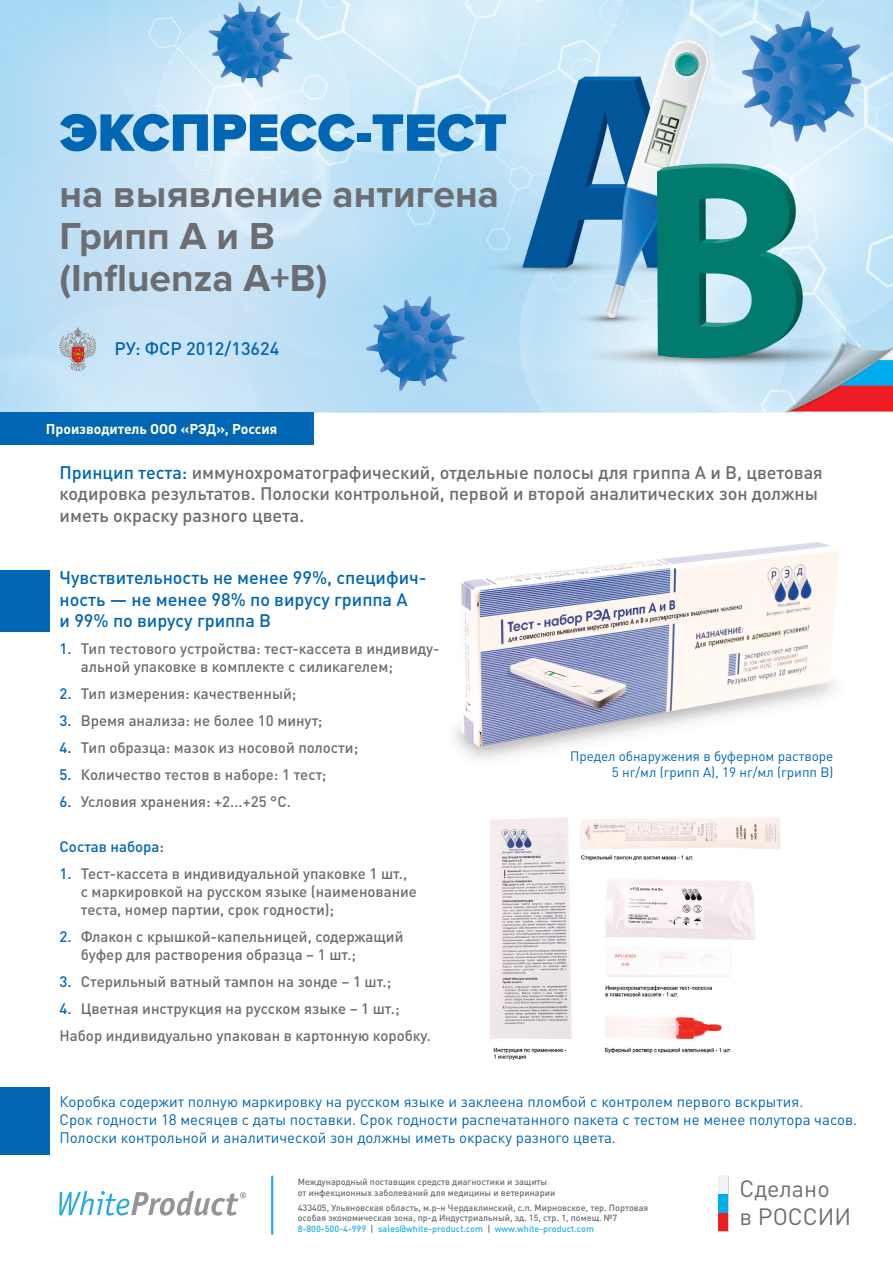
<style>
.page{position:relative;width:893px;height:1263px;background:#fff}
.page>*{position:absolute;margin:0;border:0;box-sizing:border-box;transform-origin:0 0}
.t1{font:900 54.45px "Proxima Nova";color:#0166b3}
.t2{font:700 39px/42px "Proxima Nova";color:#6c6d70}
.t3{font:23.4px/28px "DIN Pro";letter-spacing:.005em;color:#6c6d70}
.t4{font:500 18px/21.6px "DIN Pro";color:#6c6d70}
.t5{font:500 18px/21.6px "DIN Pro";color:#0166b3}
.t6{font:500 15px/18px "DIN Pro";color:#6c6d70}
.t7{font:15px/18px "DIN Pro";color:#0166b3}
.t8{font:500 15px "DIN Pro";color:#0166b3}
.t9{font:700 14.1px "DIN Pro";color:#fff}
.t10{font:13.5px/16.2px "DIN Pro";color:#0166b3;text-align:right}
.t11{font:500 9px/10.5px "DIN Pro";letter-spacing:.005em;color:#6c6d70}
.s1{color:#0166b3}
.s2{color:#1fb0e6}
</style>
<div class="page">
<img style="left:0;top:0;width:893px;height:759px">
<div style="left:0;top:412px;width:313px;height:33px;background:#0166b3"></div>
<svg style="left:60px;top:327px;width:36px;height:43px;background:#b7b8bf"></svg>
<img style="left:490px;top:817px;width:291px;height:243px">
<hr style="left:271px;top:1176px;width:2px;height:58px;background:#24aae1">
<svg style="left:59px;top:1191px;width:187px;height:24px"></svg>
<div style="left:719px;top:1213px;width:10px;height:19px;background:#ee1d23"></div>
<div style="left:719px;top:1195px;width:10px;height:18px;background:#00aeef"></div>
<div style="left:719px;top:1176px;width:10px;height:19px;background:#f2f3f4"></div>
<div style="left:718px;top:1212px;width:9px;height:19px;background:#ee1d23"></div>
<div style="left:718px;top:1194px;width:9px;height:18px;background:#00aeef"></div>
<div style="left:718px;top:1175px;width:9px;height:19px;background:#f2f3f4"></div>
<div style="left:0;top:1087px;width:49px;height:68px;background:#0166b3"></div>
<div style="left:0;top:570px;width:49px;height:61px;background:#0166b3"></div>
<h1 class="t1" style="left:60px;top:101px;width:449px">ЭКСПРЕСС-ТЕСТ</h1>
<h2 class="t2" style="left:60px;top:174px;width:441px">на выявление антигена<br>Грипп А и В<br>(Influenza A+B)</h2>
<p class="t5" style="left:114px;top:337px;width:167px">РУ: ФСР 2012/13624</p>
<p class="t9" style="left:46px;top:417px;width:233px">Производитель ООО «РЭД», Россия</p>
<p class="t4" style="left:60px;top:460px;width:765px"><span class="s1">Принцип теста:</span> иммунохроматографический, отдельные полосы для гриппа А и В, цветовая кодировка результатов. Полоски контрольной, первой и второй аналитических зон должны иметь окраску разного цвета.</p>
<p class="t5" style="left:60px;top:565px;width:368px">Чувствительность не менее 99%, специфич&shy;ность — не менее 98% по вирусу гриппа А<br>и 99% по вирусу гриппа В</p>
<p class="t6" style="left:81px;top:638px;width:360px;text-indent:-21px"><span class="s1">1.</span> Тип тестового устройства: тест-кассета в индивиду&shy;альной упаковке в комплекте с силикагелем;</p>
<p class="t6" style="left:60px;top:683px;width:238px"><span class="s1">2.</span> Тип измерения: качественный;</p>
<p class="t6" style="left:60px;top:710px;width:264px"><span class="s1">3.</span> Время анализа: не более 10 минут;</p>
<p class="t6" style="left:60px;top:737px;width:300px"><span class="s1">4.</span> Тип образца: мазок из носовой полости;</p>
<p class="t6" style="left:60px;top:764px;width:268px"><span class="s1">5.</span> Количество тестов в наборе: 1 тест;</p>
<p class="t6" style="left:60px;top:791px;width:233px"><span class="s1">6.</span> Условия хранения: +2...+25 °С.</p>
<p class="t8" style="left:60px;top:834px;width:106px">Состав набора:</p>
<p class="t6" style="left:81px;top:862px;width:338px;text-indent:-21px"><span class="s1">1.</span> Тест-кассета в индивидуальной упаковке 1 шт., с маркировкой на русском языке (наименование теста, номер партии, срок годности);</p>
<p class="t6" style="left:81px;top:925px;width:324px;text-indent:-21px"><span class="s1">2.</span> Флакон с крышкой-капельницей, содержащий буфер для растворения образца – 1 шт.;</p>
<p class="t6" style="left:60px;top:970px;width:333px"><span class="s1">3.</span> Стерильный ватный тампон на зонде – 1 шт.;</p>
<p class="t6" style="left:60px;top:993px;width:373px;line-height:27px"><span class="s1">4.</span> Цветная инструкция на русском языке – 1 шт.;<br>Набор индивидуально упакован в картонную коробку.</p>
<p class="t10" style="left:570px;top:747px;width:265px">Предел обнаружения в буферном растворе<br>5 нг/мл (грипп А), 19 нг/мл (грипп В)</p>
<p class="t7" style="left:60px;top:1090px;width:799px">Коробка содержит полную маркировку на русском языке и заклеена пломбой с контролем первого вскрытия.<br>Срок годности 18 месяцев с даты поставки. Срок годности распечатанного пакета с тестом не менее полутора часов.<br>Полоски контрольной и аналитической зон должны иметь окраску разного цвета.</p>
<p class="t11" style="left:298px;top:1176px;width:259px">Международный поставщик средств диагностики и защиты от инфекционных заболеваний для медицины и ветеринарии</p>
<p class="t11" style="left:298px;top:1201px;width:352px">433405, Ульяновская область, м.р-н Чердаклинский, с.п. Мирновское, тер. Портовая особая экономическая зона, пр-д Индустриальный, зд. 15, стр. 1, помещ. №7<br><span class="s2">8-800-500-4-999</span> | <span class="s2">sales@white-product.com</span> | <span class="s2">www.white-product.com</span></p>
<h3 class="t3" style="left:739px;top:1172px;width:113px">Сделано<br>в РОССИИ</h3>
</div>
